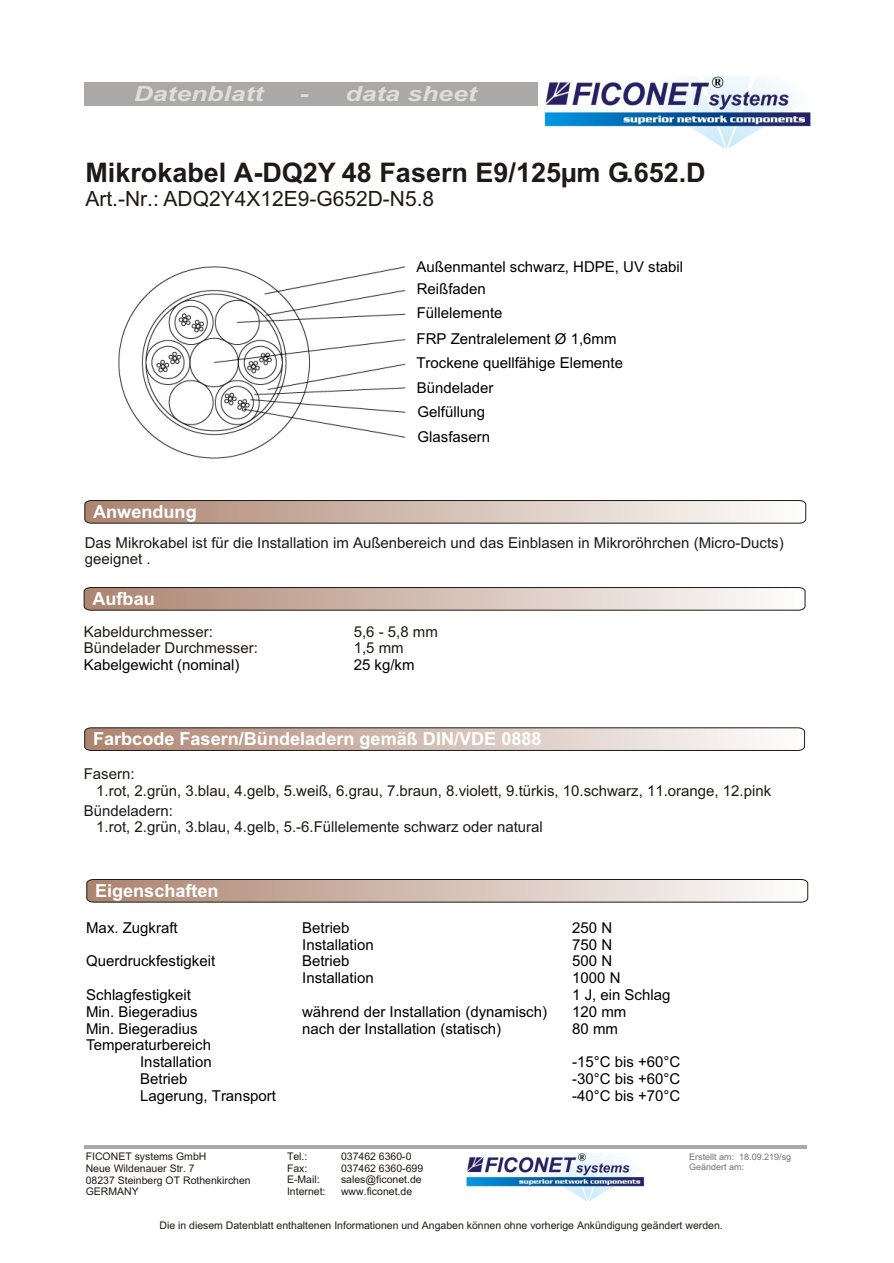
<style>
.page{position:relative;width:894px;height:1263px;background:#fff}
.page>*{position:absolute;margin:0;border:0;box-sizing:border-box;transform-origin:0 0}
.t1{font:700 27px "Arial";color:#1f1a17}
.t2{font:21px "Arial";color:#1f1a17}
.t3{font:italic 700 21px "Arial";color:#dedede;scale:1.26 1}
.t4{font:700 18px "Arial";color:#fff}
.t5{font:15px/16.8px "Arial";color:#000;text-align:right}
.t6{font:15px/16.8px "Arial";color:#1f1a17}
.t7{font:10.5px/11.7px "Arial";color:#1f1a17}
.t8{font:9px/10.1px "Arial";color:#737070}
</style>
<div class="page">
<img style="left:118px;top:266px;width:288px;height:193px">
<div style="left:85px;top:82px;width:453px;height:23px;background:#aba8a8"></div>
<img style="left:544px;top:76px;width:267px;height:73px">
<svg style="left:84px;top:587px;width:721px;height:24px;background:#c6b3aa"></svg>
<hr style="left:84px;top:1145px;width:722px;height:4px;background:#aba8a8">
<svg style="left:86px;top:879px;width:722px;height:23px;background:#cab6ad"></svg>
<svg style="left:84px;top:500px;width:722px;height:24px;background:#c6b3aa"></svg>
<svg style="left:84px;top:727px;width:721px;height:24px;background:#c5b3a9"></svg>
<img style="left:467px;top:1153px;width:177px;height:49px">
<h2 class="t3" style="left:134px;top:85px;width:104px">Datenblatt</h2>
<h2 class="t3" style="left:300px;top:85px;width:142px">- data sheet</h2>
<h1 class="t1" style="left:85px;top:162px;width:622px">Mikrokabel A-DQ2Y 48 Fasern E9/125µm G.652.D</h1>
<h2 class="t2" style="left:85px;top:191px;width:350px">Art.-Nr.: ADQ2Y4X12E9-G652D-N5.8</h2>
<p class="t5" style="left:417px;top:256px;width:268px;line-height:22.4px;text-align:left">Außenmantel schwarz, HDPE, UV stabil<br>Reißfaden</p>
<p class="t5" style="left:417px;top:306px;width:87px">Füllelemente</p>
<p class="t5" style="left:417px;top:331px;width:201px">FRP Zentralelement Ø 1,6mm</p>
<p class="t5" style="left:416px;top:356px;width:208px">Trockene quellfähige Elemente</p>
<p class="t5" style="left:417px;top:381px;width:78px">Bündelader</p>
<p class="t5" style="left:418px;top:430px;width:74px">Glasfasern</p>
<p class="t5" style="left:418px;top:405px;width:69px">Gelfüllung</p>
<p class="t4" style="left:93px;top:505px;width:105px">Anwendung</p>
<p class="t6" style="left:85px;top:535px;width:700px">Das Mikrokabel ist für die Installation im Außenbereich und das Einblasen in Mikroröhrchen (Micro-Ducts) geeignet .</p>
<p class="t4" style="left:93px;top:592px;width:64px">Aufbau</p>
<p class="t6" style="left:84px;top:624px;width:131px">Kabeldurchmesser:</p>
<p class="t6" style="left:354px;top:624px;width:86px">5,6 - 5,8 mm</p>
<p class="t6" style="left:84px;top:641px;width:176px">Bündelader Durchmesser:</p>
<p class="t6" style="left:354px;top:641px;width:51px">1,5 mm</p>
<p class="t5" style="left:84px;top:658px;width:157px">Kabelgewicht (nominal)</p>
<p class="t5" style="left:354px;top:658px;width:62px">25 kg/km</p>
<p class="t4" style="left:93px;top:732px;width:450px">Farbcode Fasern/Bündeladern gemäß DIN/VDE 0888</p>
<p class="t6" style="left:96px;top:767px;width:676px;text-indent:-12px">Fasern:<br>1.rot, 2.grün, 3.blau, 4.gelb, 5.weiß, 6.grau, 7.braun, 8.violett, 9.türkis, 10.schwarz, 11.orange, 12.pink</p>
<p class="t6" style="left:96px;top:803px;width:448px;text-indent:-12px">Bündeladern:<br>1.rot, 2.grün, 3.blau, 4.gelb, 5.-6.Füllelemente schwarz oder natural</p>
<p class="t4" style="left:95px;top:884px;width:125px">Eigenschaften</p>
<p class="t5" style="left:86px;top:921px;width:93px">Max. Zugkraft</p>
<p class="t5" style="left:302px;top:921px;width:49px">Betrieb</p>
<p class="t5" style="left:572px;top:921px;width:42px">250 N</p>
<p class="t5" style="left:302px;top:937px;width:73px">Installation</p>
<p class="t5" style="left:572px;top:937px;width:42px">750 N</p>
<p class="t5" style="left:86px;top:954px;width:131px">Querdruckfestigkeit</p>
<p class="t5" style="left:302px;top:954px;width:49px">Betrieb</p>
<p class="t5" style="left:572px;top:954px;width:42px">500 N</p>
<p class="t5" style="left:302px;top:971px;width:73px">Installation</p>
<p class="t5" style="left:572px;top:971px;width:50px">1000 N</p>
<p class="t5" style="left:86px;top:988px;width:106px">Schlagfestigkeit</p>
<p class="t5" style="left:572px;top:988px;width:100px">1 J, ein Schlag</p>
<p class="t5" style="left:86px;top:1004px;width:113px">Min. Biegeradius</p>
<p class="t5" style="left:302px;top:1004px;width:246px">während der Installation (dynamisch)</p>
<p class="t5" style="left:572px;top:1004px;width:56px">120 mm</p>
<p class="t5" style="left:86px;top:1021px;width:113px">Min. Biegeradius</p>
<p class="t5" style="left:302px;top:1021px;width:201px">nach der Installation (statisch)</p>
<p class="t5" style="left:572px;top:1021px;width:47px">80 mm</p>
<p class="t5" style="left:86px;top:1038px;width:127px">Temperaturbereich<br>Installation</p>
<p class="t5" style="left:572px;top:1055px;width:110px">-15°C bis +60°C</p>
<p class="t5" style="left:140px;top:1072px;width:49px">Betrieb</p>
<p class="t5" style="left:572px;top:1072px;width:110px">-30°C bis +60°C</p>
<p class="t5" style="left:140px;top:1088px;width:137px">Lagerung, Transport</p>
<p class="t5" style="left:572px;top:1088px;width:110px">-40°C bis +70°C</p>
<p class="t7" style="left:86px;top:1152px;width:167px">FICONET systems GmbH<br>Neue Wildenauer Str. 7<br>08237 Steinberg OT Rothenkirchen<br>GERMANY</p>
<p class="t7" style="left:287px;top:1151px;width:22px">Tel.:</p>
<p class="t7" style="left:341px;top:1151px;width:72px">037462 6360-0</p>
<p class="t8" style="left:689px;top:1153px;width:103px">Erstellt am: 18.09.219/sg<br>Geändert am:</p>
<p class="t7" style="left:287px;top:1163px;width:22px">Fax:</p>
<p class="t7" style="left:341px;top:1163px;width:84px">037462 6360-699</p>
<p class="t7" style="left:287px;top:1175px;width:34px">E-Mail:</p>
<p class="t7" style="left:341px;top:1175px;width:82px">sales@ficonet.de</p>
<p class="t7" style="left:287px;top:1187px;width:40px">Internet:</p>
<p class="t7" style="left:341px;top:1187px;width:73px">www.ficonet.de</p>
<p class="t7" style="left:159px;top:1220px;width:565px">Die in diesem Datenblatt enthaltenen Informationen und Angaben können ohne vorherige Ankündigung geändert werden.</p>
</div>
